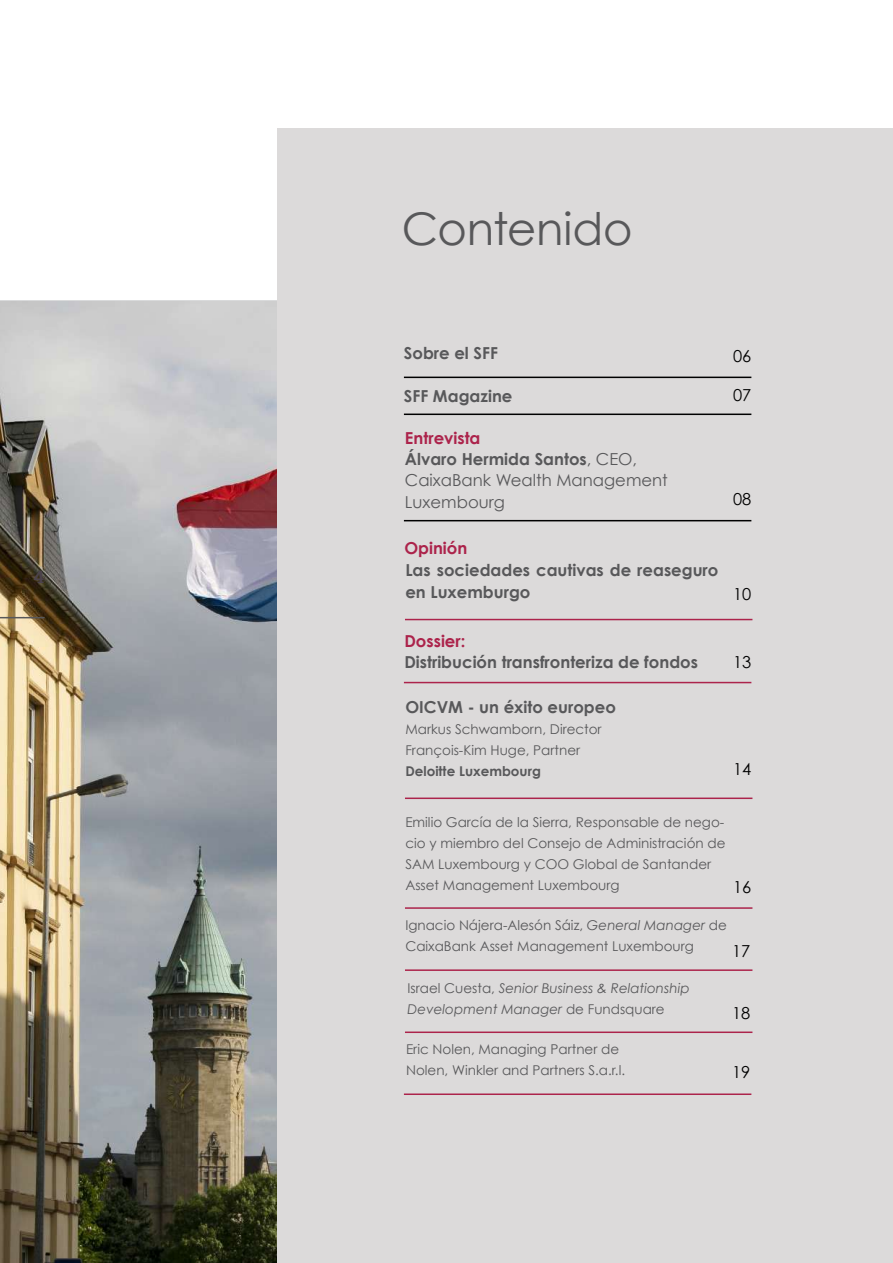
<style>
.page{position:relative;width:893px;height:1263px;background:#fff}
.page>*{position:absolute;margin:0;border:0;box-sizing:border-box;transform-origin:0 0}
.t1{font:45px "Century Gothic";letter-spacing:-.005em;color:#58585a}
.t2{font:700 18px "Kefa";color:#4c434c}
.t3{font:700 16.5px/21.6px "Century Gothic";color:#58585a}
.t4{font:16.5px/21.1px "Century Gothic";color:#58585a}
.t5{font:16.5px "Century Gothic";color:#000}
.t6{font:700 16.5px "Century Gothic";color:#ac234b}
.t7{font:13.5px/21px "Century Gothic";color:#58585a}
.t8{font:italic 13.5px/21px "Century Gothic";color:#58585a}
.t9{font:700 13.5px "Century Gothic";color:#58585a}
.s1{font-weight:700;color:#ac234b}
.s2{font-weight:700}
.s3{font-style:italic}
.s4{font-style:normal}
</style>
<div class="page">
<img style="left:0;top:301px;width:278px;height:962px">
<div style="left:278px;top:128px;width:615px;height:1134px;background:#dcdada"></div>
<hr style="left:404px;top:377px;width:347px;height:1px;background:#000">
<hr style="left:404px;top:414px;width:347px;height:1px;background:#000">
<hr style="left:404px;top:520px;width:347px;height:1px;background:#000">
<hr style="left:404px;top:682px;width:347px;height:1px;background:#ac234b">
<hr style="left:405px;top:969px;width:347px;height:2px;background:#ac234b">
<hr style="left:405px;top:907px;width:347px;height:2px;background:#ac234b">
<hr style="left:404px;top:1093px;width:347px;height:2px;background:#ac234b">
<hr style="left:405px;top:619px;width:347px;height:1px;background:#ac234b">
<hr style="left:405px;top:797px;width:347px;height:2px;background:#ac234b">
<hr style="left:405px;top:1031px;width:347px;height:2px;background:#ac234b">
<hr style="left:0;top:617px;width:45px;height:1px;background:#58585a">
<h2 class="t2" style="left:33px;top:564px;width:13px">4</h2>
<h1 class="t1" style="left:402px;top:201px;width:232px">Contenido</h1>
<p class="t3" style="left:404px;top:342px;width:96px">Sobre el SFF</p>
<p class="t5" style="left:733px;top:346px;width:20px">06</p>
<p class="t3" style="left:404px;top:385px;width:110px">SFF Magazine</p>
<p class="t5" style="left:733px;top:385px;width:20px">07</p>
<p class="t4" style="left:405px;top:427px;width:264px"><span class="s1">Entrevista<br></span><span class="s2">Álvaro Hermida Santos</span>, CEO,<br>CaixaBank Wealth Management<br>Luxembourg</p>
<p class="t6" style="left:404px;top:538px;width:65px">Opinión</p>
<p class="t3" style="left:405px;top:559px;width:315px">Las sociedades cautivas de reaseguro en Luxemburgo</p>
<p class="t6" style="left:404px;top:631px;width:63px">Dossier:</p>
<p class="t3" style="left:404px;top:651px;width:295px">Distribución transfronteriza de fondos</p>
<p class="t5" style="left:733px;top:489px;width:20px">08</p>
<p class="t5" style="left:733px;top:583px;width:20px">10</p>
<p class="t5" style="left:733px;top:652px;width:20px">13</p>
<p class="t3" style="left:405px;top:696px;width:212px">OICVM - un éxito europeo</p>
<p class="t7" style="left:405px;top:718px;width:198px">Markus Schwamborn, Director<br>François-Kim Huge, Partner</p>
<p class="t9" style="left:405px;top:763px;width:137px">Deloitte Luxembourg</p>
<p class="t5" style="left:733px;top:759px;width:20px">14</p>
<p class="t7" style="left:405px;top:812px;width:322px">Emilio García de la Sierra, Responsable de nego&shy;cio y miembro del Consejo de Administración de SAM Luxembourg y COO Global de Santander Asset Management Luxembourg</p>
<p class="t5" style="left:733px;top:877px;width:20px">16</p>
<p class="t7" style="left:405px;top:914px;width:323px">Ignacio Nájera-Alesón Sáiz, <span class="s3">General Manager</span> de<br>CaixaBank Asset Management Luxembourg</p>
<p class="t5" style="left:732px;top:941px;width:20px">17</p>
<p class="t8" style="left:407px;top:977px;width:284px"><span class="s4">Israel Cuesta,</span> Senior Business &amp; Relationship<br>Development Manager <span class="s4">de Fundsquare</span></p>
<p class="t7" style="left:406px;top:1038px;width:221px">Eric Nolen, Managing Partner de<br>Nolen, Winkler and Partners S.a.r.l.</p>
<p class="t5" style="left:732px;top:1002px;width:20px">18</p>
<p class="t5" style="left:732px;top:1061px;width:20px">19</p>
</div>
